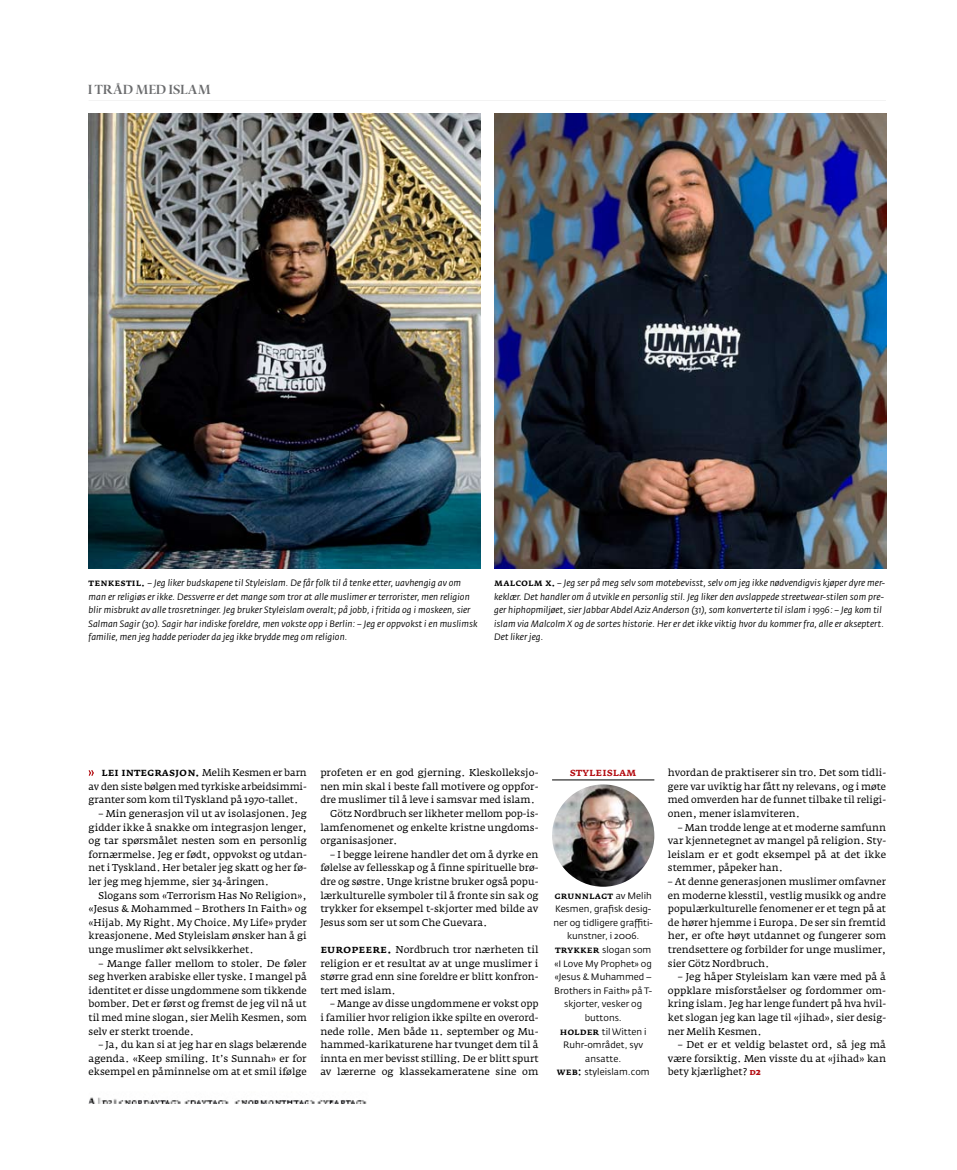
<style>
.page{position:relative;width:957px;height:1170px;background:#fff}
.page>*{position:absolute;margin:0;border:0;box-sizing:border-box;transform-origin:0 0}
.t1{font:600 13px "Fedra Serif Display";letter-spacing:.025em;color:#6a6b6d}
.t2{font:500 11.38px "Fedra Serif A Std";color:#b30b10}
.t3{font:9.75px/13.6px "Fedra Serif A Std";color:#000;text-align:justify}
.t4{font:500 9.75px "Fedra Serif A Std";letter-spacing:.005em;color:#000}
.t5{font:italic 9.12px/13.6px "Fedra Sans Std";letter-spacing:.005em;color:#000}
.t6{font:9.12px/13.6px "Fedra Sans Std";color:#000;text-align:center}
.s1{font-family:"Fedra Serif A Std";font-weight:500;font-style:normal;font-size:9.75px}
.s2{font-weight:500;font-size:11.38px}
.s3{font-family:"Fedra Sans Std";font-weight:400;font-size:9.12px}
.s4{font-family:"Fedra Serif A Std";font-weight:500;font-size:9.75px}
.s5{font-weight:700;font-size:9.12px;color:#b30b10}
</style>
<div class="page">
<img style="left:89px;top:113px;width:391px;height:456px">
<img style="left:494px;top:113px;width:392px;height:456px">
<img style="left:552px;top:784px;width:102px;height:102px;border-radius:50%">
<hr style="left:552px;top:779px;width:102px;height:1px;background:#000">
<svg style="left:89px;top:770px;width:5px;height:5px"></svg>
<h1 class="t1" style="left:88px;top:82px;width:124px">I TRÅD MED ISLAM</h1>
<p class="t5" style="left:89px;top:576px;width:390px"><span class="s1">Tenkestil.</span> – Jeg liker budskapene til Styleislam. De får folk til å tenke etter, uavhengig av om man er religiøs er ikke. Dessverre er det mange som tror at alle muslimer er terrorister, men religion blir misbrukt av alle trosretninger. Jeg bruker Styleislam overalt; på jobb, i fritida og i moskeen, sier Salman Sagir (30). Sagir har indiske foreldre, men vokste opp i Berlin: – Jeg er oppvokst i en muslimsk familie, men jeg hadde perioder da jeg ikke brydde meg om religion.</p>
<p class="t5" style="left:494px;top:576px;width:393px"><span class="s1">Malcolm X.</span> – Jeg ser på meg selv som motebevisst, selv om jeg ikke nødvendigvis kjøper dyre mer&shy;keklær. Det handler om å utvikle en personlig stil. Jeg liker den avslappede streetwear-stilen som pre&shy;ger hiphopmiljøet, sier Jabbar Abdel Aziz Anderson (31), som konverterte til islam i 1996: – Jeg kom til islam via Malcolm X og de sortes historie. Her er det ikke viktig hvor du kommer fra, alle er akseptert.<br>Det liker jeg.</p>
<p class="t3" style="left:89px;top:766px;width:220px;text-indent:13px"><span class="s2">Lei integrasjon.</span> Melih Kesmen er barn av den siste bølgen med tyrkiske arbeidsimmi&shy;granter som kom til Tyskland på 1970-tallet.</p>
<p class="t3" style="left:89px;top:806px;width:220px;text-indent:10px">– Min generasjon vil ut av isolasjonen. Jeg gidder ikke å snakke om integrasjon lenger, og tar spørsmålet nesten som en personlig fornærmelse. Jeg er født, oppvokst og utdan&shy;net i Tyskland. Her betaler jeg skatt og her fø&shy;ler jeg meg hjemme, sier 34-åringen.</p>
<p class="t3" style="left:89px;top:888px;width:220px;text-indent:10px">Slogans som «Terrorism Has No Religion», «Jesus &amp; Mohammed – Brothers In Faith» og «Hijab. My Right. My Choice. My Life» pryder kreasjonene. Med Styleislam ønsker han å gi unge muslimer økt selvsikkerhet.</p>
<p class="t3" style="left:89px;top:956px;width:220px;text-indent:10px">– Mange faller mellom to stoler. De føler seg hverken arabiske eller tyske. I mangel på identitet er disse ungdommene som tikkende bomber. Det er først og fremst de jeg vil nå ut til med mine slogan, sier Melih Kesmen, som selv er sterkt troende.</p>
<p class="t3" style="left:89px;top:1037px;width:220px;text-indent:10px">– Ja, du kan si at jeg har en slags belærende agenda. «Keep smiling. It’s Sunnah» er for eksempel en påminnelse om at et smil ifølge</p>
<p class="t3" style="left:320px;top:766px;width:220px">profeten er en god gjerning. Kleskolleksjo-</p>
<p class="t3" style="left:320px;top:779px;width:220px">nen min skal i beste fall motivere og oppfor-</p>
<p class="t3" style="left:320px;top:793px;width:216px">dre muslimer til å leve i samsvar med islam.</p>
<p class="t3" style="left:330px;top:806px;width:210px">Götz Nordbruch ser likheter mellom pop-is-</p>
<p class="t3" style="left:320px;top:820px;width:220px">lamfenomenet og enkelte kristne ungdoms-</p>
<p class="t3" style="left:320px;top:834px;width:79px">organisasjoner.</p>
<p class="t3" style="left:320px;top:847px;width:220px;text-indent:10px">– I begge leirene handler det om å dyrke en følelse av fellesskap og å finne spirituelle brø&shy;dre og søstre. Unge kristne bruker også popu&shy;lærkulturelle symboler til å fronte sin sak og trykker for eksempel t-skjorter med bilde av Jesus som ser ut som Che Guevara.</p>
<p class="t3" style="left:320px;top:942px;width:220px"><span class="s2">Europeere.</span> Nordbruch tror nærheten til religion er et resultat av at unge muslimer i større grad enn sine foreldre er blitt konfron&shy;tert med islam.</p>
<p class="t3" style="left:320px;top:997px;width:220px;text-indent:10px">– Mange av disse ungdommene er vokst opp i familier hvor religion ikke spilte en overord&shy;nede rolle. Men både 11. september og Mu&shy;hammed-karikaturene har tvunget dem til å innta en mer bevisst stilling. De er blitt spurt av lærerne og klassekameratene sine om</p>
<p class="t2" style="left:570px;top:765px;width:68px">Styleislam</p>
<p class="t4" style="left:554px;top:889px;width:99px">grunnlagt <span class="s3">av Melih</span></p>
<p class="t6" style="left:553px;top:902px;width:101px">Kesmen, grafisk desig&shy;ner og tidligere graffiti&shy;kunstner, i 2006. <span class="s4">trykker</span> slogan som «I Love My Prophet» og «Jesus &amp; Muhammed –<br>Brothers in Faith» på T&shy;skjorter, vesker og buttons.<br><span class="s4">holder</span> til Witten i<br>Ruhr-området, syv ansatte.<br><span class="s4">Web:</span> styleislam.com</p>
<p class="t3" style="left:668px;top:766px;width:220px">hvordan de praktiserer sin tro. Det som tidli&shy;gere var uviktig har fått ny relevans, og i møte med omverden har de funnet tilbake til religi&shy;onen, mener islamviteren.</p>
<p class="t3" style="left:668px;top:820px;width:220px;text-indent:10px">– Man trodde lenge at et moderne samfunn var kjennetegnet av mangel på religion. Sty&shy;leislam er et godt eksempel på at det ikke stemmer, påpeker han.</p>
<p class="t3" style="left:668px;top:874px;width:220px">– At denne generasjonen muslimer omfavner en moderne klesstil, vestlig musikk og andre populærkulturelle fenomener er et tegn på at de hører hjemme i Europa. De ser sin fremtid her, er ofte høyt utdannet og fungerer som trendsettere og forbilder for unge muslimer, sier Götz Nordbruch.</p>
<p class="t3" style="left:668px;top:969px;width:220px;text-indent:10px">– Jeg håper Styleislam kan være med på å oppklare misforståelser og fordommer om&shy;kring islam. Jeg har lenge fundert på hva hvil&shy;ket slogan jeg kan lage til «jihad», sier desig&shy;ner Melih Kesmen.</p>
<p class="t3" style="left:668px;top:1037px;width:220px;text-indent:10px">– Det er et veldig belastet ord, så jeg må være forsiktig. Men visste du at «jihad» kan bety kjærlighet? <span class="s5">D2</span></p>
</div>
